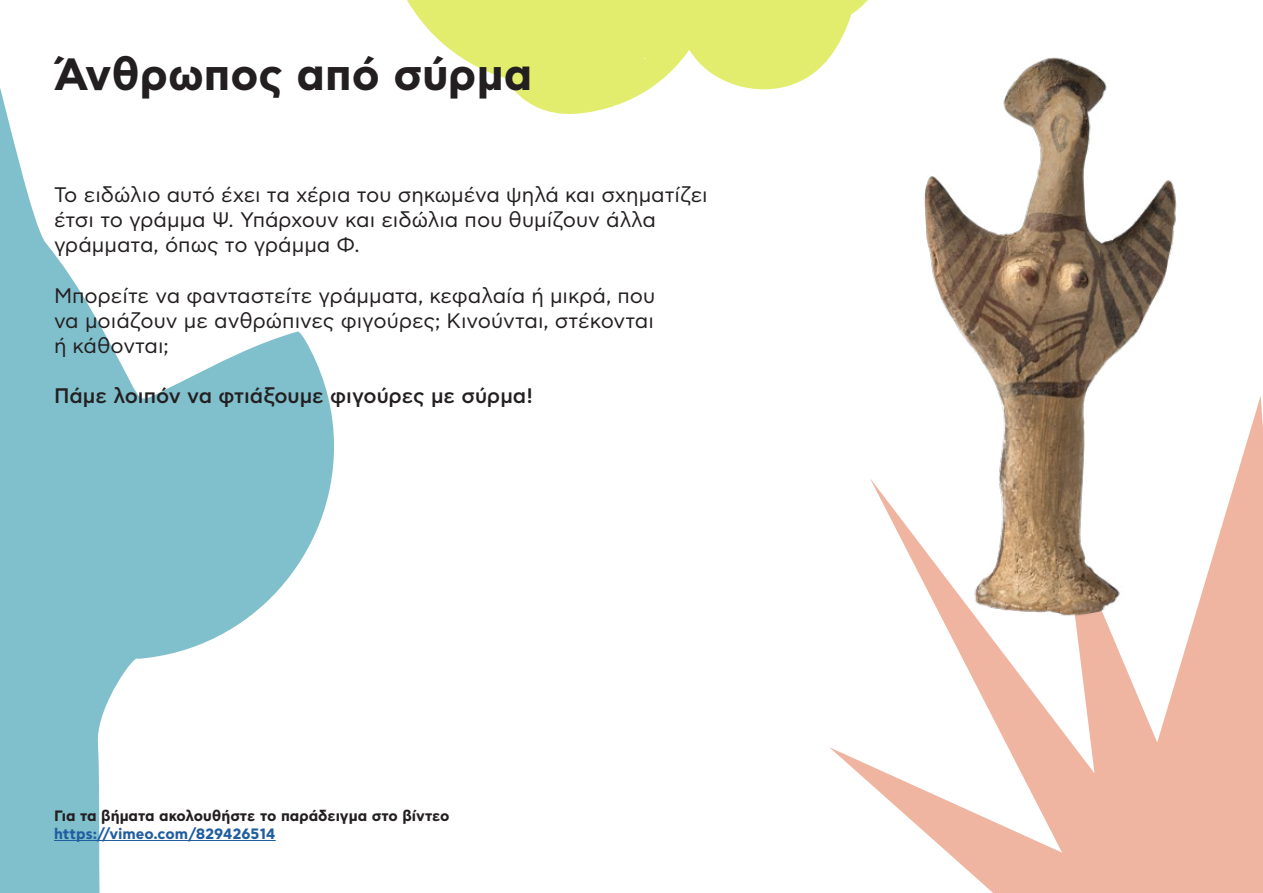
<style>
.page{position:relative;width:1263px;height:893px;background:#fff}
.page>*{position:absolute;margin:0;border:0;box-sizing:border-box;transform-origin:0 0}
.t1{font:700 45px "CF Asty Pro";color:#231f20}
.t2{font:21px/25.2px "CF Asty Pro";color:#231f20}
.t3{font:500 21px "CF Asty Pro";color:#231f20}
.t4{font:700 15px "CF Asty Pro";color:#231f20}
.t5{font:700 15px "CF Asty Pro";color:#215e9f}
</style>
<div class="page">
<svg style="left:829px;top:396px;width:434px;height:497px;fill:#f0b5a1"></svg>
<svg style="left:407px;top:0;width:461px;height:114px;fill:#e2ed6e"></svg>
<svg style="left:0;top:88px;width:334px;height:805px"></svg>
<img style="left:859px;top:42px;width:401px;height:583px">
<hr style="left:54px;top:840px;width:222px;height:1px;background:#215e9f">
<h1 class="t1" style="left:54px;top:46px;width:480px">Άνθρωπος από σύρμα</h1>
<p class="t2" style="left:54px;top:182px;width:655px">Το ειδώλιο αυτό έχει τα χέρια του σηκωμένα ψηλά και σχηματίζει έτσι το γράμμα Ψ. Υπάρχουν και ειδώλια που θυμίζουν άλλα γράμματα, όπως το γράμμα Φ.</p>
<p class="t2" style="left:54px;top:283px;width:603px;text-align:justify">Μπορείτε να φανταστείτε γράμματα, κεφαλαία ή μικρά, που να μοιάζουν με ανθρώπινες φιγούρες; Κινούνται, στέκονται ή κάθονται;</p>
<p class="t3" style="left:54px;top:383px;width:480px">Πάμε λοιπόν να φτιάξουμε φιγούρες με σύρμα!</p>
<p class="t4" style="left:54px;top:806px;width:397px">Για τα βήματα ακολουθήστε το παράδειγμα στο βίντεο</p>
<p class="t5" style="left:54px;top:824px;width:223px">https://vimeo.com/829426514</p>
</div>
